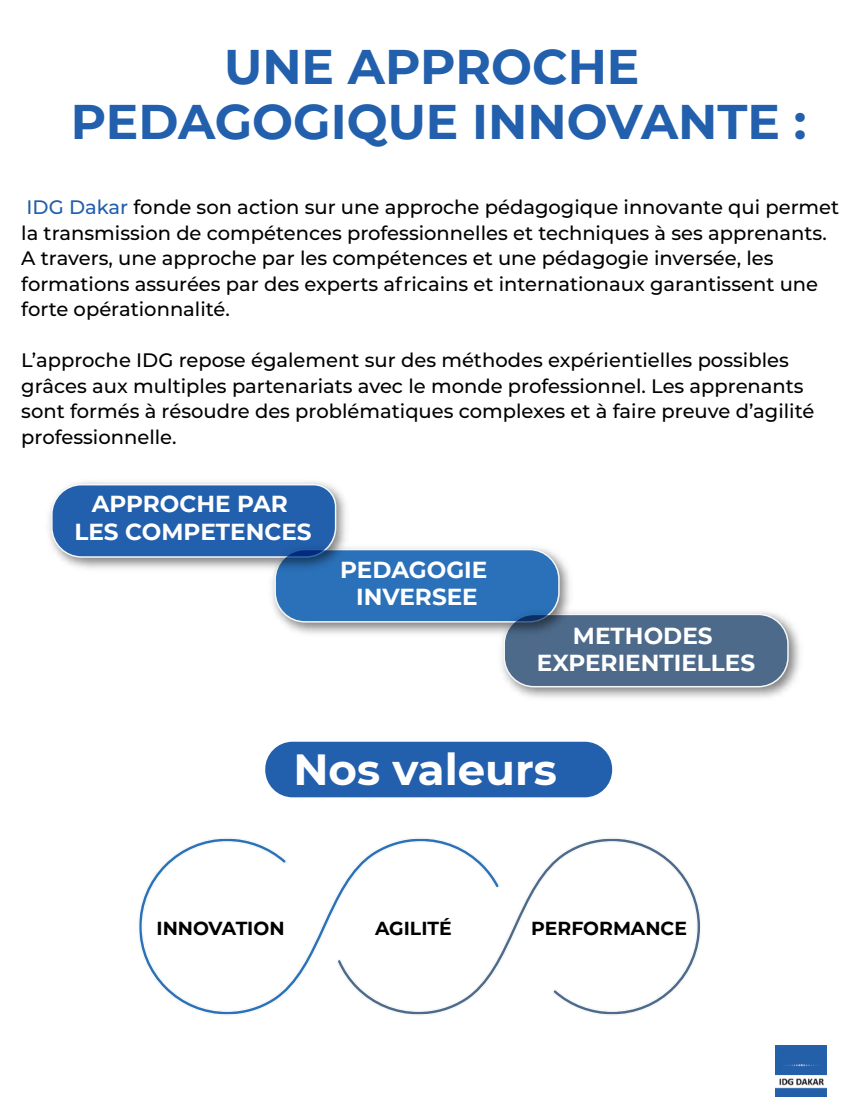
<style>
.page{position:relative;width:851px;height:1120px;background:#fff}
.page>*{position:absolute;margin:0;border:0;box-sizing:border-box;transform-origin:0 0}
.t1{font:700 48.6px/54.6px "Montserrat";color:#225fac;text-align:center}
.t2{font:700 43.5px "Montserrat";color:#fff}
.t3{font:700 23.1px/27.2px "Montserrat";color:#fff;text-align:center}
.t4{font:500 19.5px/25.5px "Montserrat";color:#000001}
.t5{font:700 18.75px "Montserrat";color:#000001}
.s1{color:#225fac}
</style>
<div class="page">
<img style="left:49px;top:481px;width:297px;height:88px">
<svg style="left:50px;top:483px;width:287px;height:75px"></svg>
<img style="left:265px;top:540px;width:305px;height:94px">
<div style="left:275px;top:550px;width:284px;height:72px;background:#2a71b9;border-radius:30px"></div>
<div style="left:274px;top:549px;width:285px;height:74px;border:2px solid #f7f8f8;border-radius:30px"></div>
<img style="left:494px;top:605px;width:306px;height:93px">
<div style="left:504px;top:614px;width:283px;height:73px;background:#4d6a8b;border-radius:30px"></div>
<div style="left:503px;top:614px;width:285px;height:73px;border:2px solid #f7f8f8;border-radius:30px"></div>
<img style="left:775px;top:1045px;width:51px;height:51px">
<div style="left:265px;top:742px;width:347px;height:55px;background:#225fac;border-radius:27px"></div>
<svg style="left:138px;top:838px;width:198px;height:178px"></svg>
<svg style="left:336px;top:838px;width:365px;height:178px"></svg>
<h1 class="t1" style="left:71px;top:37px;width:737px">UNE APPROCHE<br>PEDAGOGIQUE INNOVANTE :</h1>
<p class="t4" style="left:21px;top:194px;width:819px"><span class="s1">IDG Dakar</span> fonde son action sur une approche pédagogique innovante qui permet la transmission de compétences professionnelles et techniques à ses apprenants.<br>A travers, une approche par les compétences et une pédagogie inversée, les formations assurées par des experts africains et internationaux garantissent une forte opérationnalité.</p>
<p class="t4" style="left:21px;top:347px;width:794px">L’approche IDG repose également sur des méthodes expérientielles possibles grâces aux multiples partenariats avec le monde professionnel. Les apprenants sont formés à résoudre des problématiques complexes et à faire preuve d’agilité professionnelle.</p>
<p class="t3" style="left:74px;top:489px;width:239px">APPROCHE PAR<br>LES COMPETENCES</p>
<p class="t3" style="left:340px;top:555px;width:148px">PEDAGOGIE<br>INVERSEE</p>
<p class="t3" style="left:537px;top:621px;width:220px">METHODES<br>EXPERIENTIELLES</p>
<h2 class="t2" style="left:293px;top:738px;width:265px">Nos valeurs</h2>
<p class="t5" style="left:156px;top:915px;width:129px">INNOVATION</p>
<p class="t5" style="left:375px;top:915px;width:78px">AGILITÉ</p>
<p class="t5" style="left:531px;top:915px;width:157px">PERFORMANCE</p>
</div>
